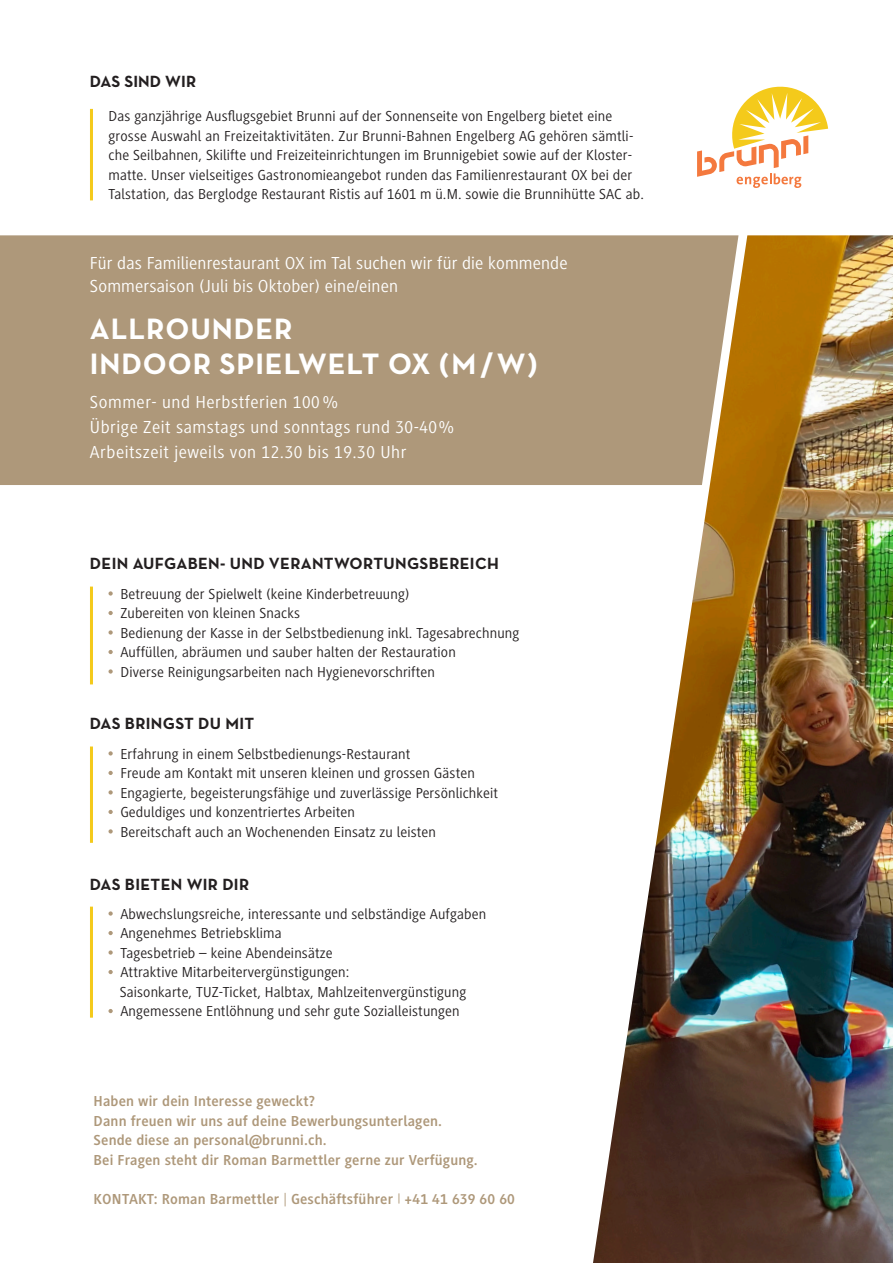
<style>
.page{position:relative;width:893px;height:1263px;background:#fff}
.page>*{position:absolute;margin:0;border:0;box-sizing:border-box;transform-origin:0 0}
.t1{font:700 30px/34.5px "Neutraface Text";letter-spacing:.03em;color:#fff}
.t2{font:18px "Generis Sans Pro";letter-spacing:.03em;color:#fff}
.t3{font:18px/22.5px "Generis Sans Pro";letter-spacing:.01em;color:#fff}
.t4{font:700 16.5px "Neutraface Text";letter-spacing:.02em;color:#231f20}
.t5{font:15px/19.5px "Generis Sans Pro";letter-spacing:.01em;color:#231f20}
.t6{font:700 15px/19.5px "Generis Sans Pro";letter-spacing:.01em;color:#ae987a}
.s1{font-family:"Minion Pro";font-weight:400;font-size:13.5px}
.s2{font-weight:400;font-size:13.5px}
</style>
<div class="page">
<img style="left:593px;top:235px;width:300px;height:1028px">
<div style="left:0;top:235px;width:738px;height:250px;background:#ae987a"></div>
<hr style="left:90px;top:109px;width:3px;height:91px;background:#f4ca1b">
<hr style="left:90px;top:587px;width:3px;height:97px;background:#f4ca1b">
<svg style="left:108px;top:591px;width:5px;height:5px"></svg>
<svg style="left:108px;top:611px;width:5px;height:4px"></svg>
<svg style="left:108px;top:630px;width:5px;height:5px"></svg>
<svg style="left:108px;top:650px;width:5px;height:4px"></svg>
<svg style="left:108px;top:669px;width:5px;height:5px"></svg>
<hr style="left:90px;top:746px;width:3px;height:97px;background:#f4ca1b">
<svg style="left:108px;top:751px;width:5px;height:4px"></svg>
<svg style="left:108px;top:771px;width:5px;height:4px"></svg>
<svg style="left:108px;top:790px;width:5px;height:4px"></svg>
<svg style="left:108px;top:810px;width:5px;height:4px"></svg>
<svg style="left:108px;top:829px;width:5px;height:4px"></svg>
<hr style="left:90px;top:907px;width:3px;height:111px;background:#f4ca1b">
<svg style="left:108px;top:911px;width:5px;height:5px"></svg>
<svg style="left:108px;top:931px;width:5px;height:4px"></svg>
<svg style="left:108px;top:950px;width:5px;height:5px"></svg>
<svg style="left:108px;top:970px;width:5px;height:4px"></svg>
<svg style="left:108px;top:1009px;width:5px;height:4px"></svg>
<svg style="left:697px;top:86px;width:131px;height:102px"></svg>
<p class="t4" style="left:90px;top:71px;width:108px">DAS SIND WIR</p>
<p class="t5" style="left:108px;top:107px;width:537px">Das ganzjährige Ausflugsgebiet Brunni auf der Sonnenseite von Engelberg bietet eine grosse Auswahl an Freizeitaktivitäten. Zur Brunni-Bahnen Engelberg AG gehören sämtli&shy;che Seilbahnen, Skilifte und Freizeiteinrichtungen im Brunnigebiet sowie auf der Kloster&shy;matte. Unser vielseitiges Gastronomieangebot runden das Familienrestaurant OX bei der Talstation, das Berglodge Restaurant Ristis auf 1601 m ü.M. sowie die Brunnihütte SAC ab.</p>
<p class="t3" style="left:90px;top:252px;width:479px">Für das Familienrestaurant OX im Tal suchen wir für die kommende<br>Sommersaison (Juli bis Oktober) eine/einen</p>
<p class="t1" style="left:90px;top:311px;width:449px">ALLROUNDER<br>INDOOR SPIELWELT OX (M /W)</p>
<p class="t2" style="left:90px;top:392px;width:250px">Sommer- und Herbstferien 100%</p>
<p class="t2" style="left:90px;top:417px;width:366px">Übrige Zeit samstags und sonntags rund 30-40%</p>
<p class="t2" style="left:90px;top:442px;width:318px">Arbeitszeit jeweils von 12.30 bis 19.30 Uhr</p>
<p class="t4" style="left:90px;top:553px;width:410px">DEIN AUFGABEN- UND VERANTWORTUNGSBEREICH</p>
<p class="t5" style="left:120px;top:584px;width:291px">Betreuung der Spielwelt (keine Kinderbetreuung)</p>
<p class="t5" style="left:120px;top:604px;width:181px">Zubereiten von kleinen Snacks</p>
<p class="t5" style="left:120px;top:623px;width:400px">Bedienung der Kasse in der Selbstbedienung inkl. Tagesabrechnung</p>
<p class="t5" style="left:120px;top:643px;width:337px">Auffüllen, abräumen und sauber halten der Restauration</p>
<p class="t5" style="left:120px;top:662px;width:316px">Diverse Reinigungsarbeiten nach Hygienevorschriften</p>
<p class="t4" style="left:90px;top:713px;width:166px">DAS BRINGST DU MIT</p>
<p class="t5" style="left:120px;top:744px;width:292px">Erfahrung in einem Selbstbedienungs-Restaurant</p>
<p class="t5" style="left:120px;top:764px;width:356px">Freude am Kontakt mit unseren kleinen und grossen Gästen</p>
<p class="t5" style="left:120px;top:783px;width:379px">Engagierte, begeisterungsfähige und zuverlässige Persönlichkeit</p>
<p class="t5" style="left:120px;top:803px;width:236px">Geduldiges und konzentriertes Arbeiten</p>
<p class="t5" style="left:120px;top:822px;width:317px">Bereitschaft auch an Wochenenden Einsatz zu leisten</p>
<p class="t4" style="left:90px;top:874px;width:161px">DAS BIETEN WIR DIR</p>
<p class="t5" style="left:120px;top:904px;width:367px">Abwechslungsreiche, interessante und selbständige Aufgaben</p>
<p class="t5" style="left:120px;top:924px;width:163px">Angenehmes Betriebsklima</p>
<p class="t5" style="left:120px;top:943px;width:214px">Tagesbetrieb – keine Abendeinsätze</p>
<p class="t5" style="left:120px;top:963px;width:231px">Attraktive Mitarbeitervergünstigungen:</p>
<p class="t5" style="left:120px;top:982px;width:348px">Saisonkarte, TUZ-Ticket, Halbtax, Mahlzeitenvergünstigung</p>
<p class="t5" style="left:120px;top:1002px;width:341px">Angemessene Entlöhnung und sehr gute Sozialleistungen</p>
<p class="t6" style="left:94px;top:1092px;width:223px">Haben wir dein Interesse geweckt?</p>
<p class="t6" style="left:94px;top:1111px;width:386px">Dann freuen wir uns auf deine Bewerbungsunterlagen.<br>Sende diese an personal@brunni.ch.<br>Bei Fragen steht dir Roman Barmettler gerne zur Verfügung.</p>
<p class="t6" style="left:94px;top:1189px;width:423px">KONTAKT: Roman Barmettler <span class="s1">|</span> Geschäftsführer <span class="s2">|</span> +41 41 639 60 60</p>
</div>
